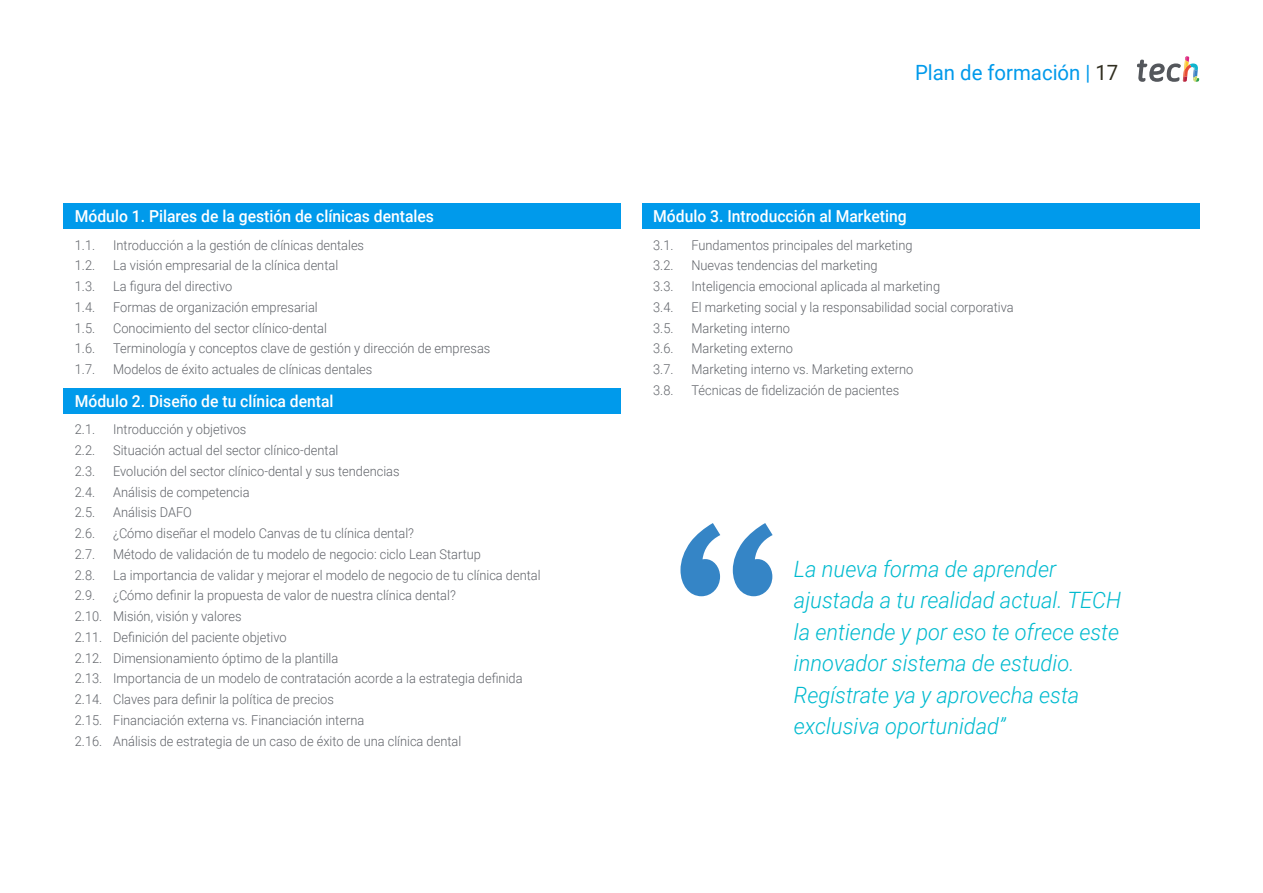
<style>
.page{position:relative;width:1263px;height:893px;background:#fff}
.page>*{position:absolute;margin:0;border:0;box-sizing:border-box;transform-origin:0 0}
.t1{font:italic 300 22.5px/31.5px "Roboto";color:#00bacf}
.t2{font:21px "Roboto";color:#009aeb}
.t3{font:500 16.5px "Roboto";color:#fff;scale:.95 1}
.t4{font:300 13.5px/20.7px "Roboto";color:#61646a;scale:.95 1}
.s1{color:#312e20}
</style>
<div class="page">
<div style="left:64px;top:204px;width:557px;height:25px;background:#009aeb"></div>
<div style="left:64px;top:388px;width:557px;height:25px;background:#009aeb"></div>
<div style="left:642px;top:204px;width:557px;height:25px;background:#009aeb"></div>
<svg style="left:1137px;top:56px;width:62px;height:26px"></svg>
<svg style="left:680px;top:523px;width:93px;height:73px"></svg>
<p class="t3" style="left:75px;top:205px;width:380px">Módulo 1. Pilares de la gestión de clínicas dentales</p>
<p class="t4" style="left:75px;top:234px;width:23px">1.1.</p>
<p class="t4" style="left:113px;top:234px;width:266px">Introducción a la gestión de clínicas dentales</p>
<p class="t4" style="left:75px;top:255px;width:23px">1.2.</p>
<p class="t4" style="left:113px;top:255px;width:238px">La visión empresarial de la clínica dental</p>
<p class="t4" style="left:75px;top:275px;width:23px">1.3.</p>
<p class="t4" style="left:113px;top:275px;width:127px">La figura del directivo</p>
<p class="t4" style="left:75px;top:296px;width:23px">1.4.</p>
<p class="t4" style="left:113px;top:296px;width:217px">Formas de organización empresarial</p>
<p class="t4" style="left:75px;top:317px;width:23px">1.5.</p>
<p class="t4" style="left:113px;top:317px;width:227px">Conocimiento del sector clínico-dental</p>
<p class="t4" style="left:75px;top:338px;width:23px">1.6.</p>
<p class="t4" style="left:113px;top:338px;width:399px">Terminología y conceptos clave de gestión y dirección de empresas</p>
<p class="t4" style="left:75px;top:358px;width:23px">1.7.</p>
<p class="t4" style="left:113px;top:358px;width:274px">Modelos de éxito actuales de clínicas dentales</p>
<p class="t3" style="left:75px;top:390px;width:274px">Módulo 2. Diseño de tu clínica dental</p>
<p class="t4" style="left:75px;top:419px;width:23px">2.1.</p>
<p class="t4" style="left:113px;top:419px;width:142px">Introducción y objetivos</p>
<p class="t4" style="left:75px;top:439px;width:23px">2.2.</p>
<p class="t4" style="left:113px;top:439px;width:239px">Situación actual del sector clínico-dental</p>
<p class="t4" style="left:75px;top:460px;width:23px">2.3.</p>
<p class="t4" style="left:113px;top:460px;width:303px">Evolución del sector clínico-dental y sus tendencias</p>
<p class="t4" style="left:75px;top:481px;width:23px">2.4.</p>
<p class="t4" style="left:113px;top:481px;width:145px">Análisis de competencia</p>
<p class="t4" style="left:75px;top:502px;width:23px">2.5.</p>
<p class="t4" style="left:113px;top:502px;width:84px">Análisis DAFO</p>
<p class="t4" style="left:75px;top:522px;width:23px">2.6.</p>
<p class="t4" style="left:113px;top:522px;width:318px">¿Cómo diseñar el modelo Canvas de tu clínica dental?</p>
<p class="t4" style="left:75px;top:543px;width:23px">2.7.</p>
<p class="t4" style="left:113px;top:543px;width:389px">Método de validación de tu modelo de negocio: ciclo Lean Startup</p>
<p class="t4" style="left:75px;top:564px;width:23px">2.8.</p>
<p class="t4" style="left:113px;top:564px;width:451px">La importancia de validar y mejorar el modelo de negocio de tu clínica dental</p>
<p class="t4" style="left:75px;top:585px;width:23px">2.9.</p>
<p class="t4" style="left:75px;top:585px;width:473px;text-indent:38px">¿Cómo definir la propuesta de valor de nuestra clínica dental?<br>2.10. Misión, visión y valores<br>2.11. Definición del paciente objetivo<br>2.12. Dimensionamiento óptimo de la plantilla<br>2.13. Importancia de un modelo de contratación acorde a la estrategia definida 2.14. Claves para definir la política de precios<br>2.15. Financiación externa vs. Financiación interna<br>2.16. Análisis de estrategia de un caso de éxito de una clínica dental</p>
<h2 class="t2" style="left:915px;top:57px;width:205px">Plan de formación | <span class="s1">17</span></h2>
<p class="t3" style="left:653px;top:205px;width:268px">Módulo 3. Introducción al Marketing</p>
<p class="t4" style="left:653px;top:234px;width:23px">3.1.</p>
<p class="t4" style="left:691px;top:234px;width:234px">Fundamentos principales del marketing</p>
<p class="t4" style="left:653px;top:255px;width:23px">3.2.</p>
<p class="t4" style="left:691px;top:255px;width:197px">Nuevas tendencias del marketing</p>
<p class="t4" style="left:653px;top:275px;width:23px">3.3.</p>
<p class="t4" style="left:691px;top:275px;width:263px">Inteligencia emocional aplicada al marketing</p>
<p class="t4" style="left:653px;top:296px;width:23px">3.4.</p>
<p class="t4" style="left:691px;top:296px;width:341px">El marketing social y la responsabilidad social corporativa</p>
<p class="t4" style="left:653px;top:317px;width:23px">3.5.</p>
<p class="t4" style="left:691px;top:317px;width:105px">Marketing interno</p>
<p class="t4" style="left:653px;top:338px;width:23px">3.6.</p>
<p class="t4" style="left:691px;top:338px;width:108px">Marketing externo</p>
<p class="t4" style="left:653px;top:358px;width:23px">3.7.</p>
<p class="t4" style="left:691px;top:358px;width:235px">Marketing interno vs. Marketing externo</p>
<p class="t4" style="left:653px;top:379px;width:23px">3.8.</p>
<p class="t4" style="left:691px;top:379px;width:220px">Técnicas de fidelización de pacientes</p>
<h1 class="t1" style="left:794px;top:552px;width:329px">La nueva forma de aprender ajustada a tu realidad actual. TECH la entiende y por eso te ofrece este innovador sistema de estudio.<br>Regístrate ya y aprovecha esta exclusiva oportunidad”</h1>
</div>
